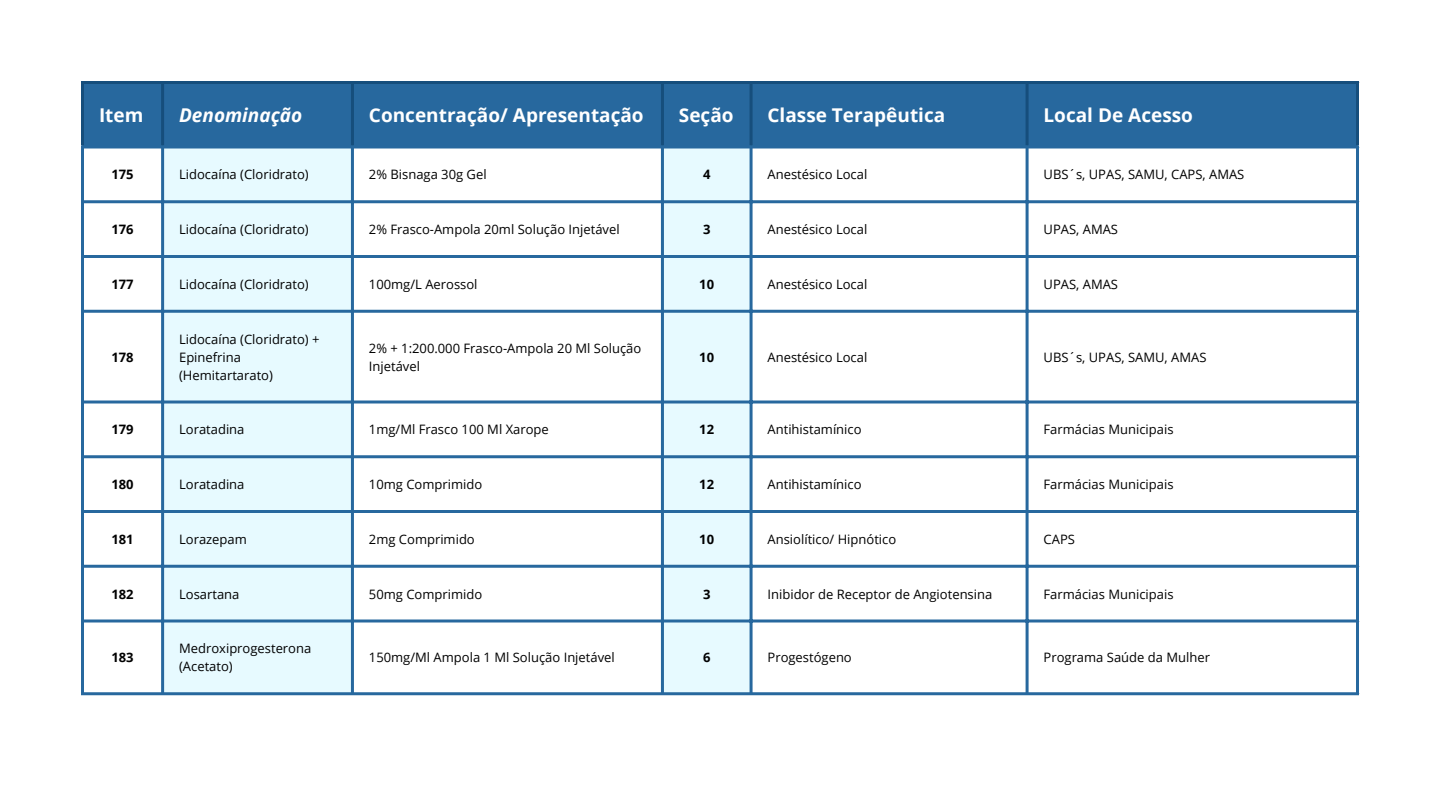
<style>
.page{position:relative;width:1440px;height:810px;background:#fff}
.page>*{position:absolute;margin:0;border:0;box-sizing:border-box;transform-origin:0 0}
.t1{font:700 19px "Open Sans";color:#fff}
.t2{font:italic 700 19px "Open Sans";color:#fff}
.t3{font:13px/18px "Open Sans";color:#000}
.t4{font:700 13px "Open Sans";color:#000}
</style>
<div class="page">
<div style="left:84px;top:84px;width:1272px;height:62px;background:#27689e"></div>
<svg style="left:84px;top:148px;width:77px;height:475px"></svg>
<svg style="left:164px;top:148px;width:586px;height:544px"></svg>
<hr style="left:81px;top:84px;width:3px;height:62px;background:#164e7c">
<hr style="left:161px;top:84px;width:3px;height:62px;background:#164e7c">
<hr style="left:351px;top:84px;width:3px;height:62px;background:#164e7c">
<hr style="left:661px;top:84px;width:3px;height:62px;background:#164e7c">
<hr style="left:750px;top:84px;width:3px;height:62px;background:#164e7c">
<hr style="left:1026px;top:84px;width:3px;height:62px;background:#164e7c">
<hr style="left:1356px;top:84px;width:3px;height:62px;background:#164e7c">
<hr style="left:81px;top:81px;width:1278px;height:3px;background:#164e7c">
<hr style="left:81px;top:148px;width:3px;height:544px;background:#27689e">
<hr style="left:161px;top:148px;width:3px;height:544px;background:#27689e">
<hr style="left:351px;top:148px;width:3px;height:544px;background:#27689e">
<hr style="left:661px;top:148px;width:3px;height:544px;background:#27689e">
<hr style="left:750px;top:148px;width:3px;height:544px;background:#27689e">
<hr style="left:1026px;top:148px;width:3px;height:544px;background:#27689e">
<hr style="left:1356px;top:148px;width:3px;height:544px;background:#27689e">
<hr style="left:81px;top:146px;width:1278px;height:2px;background:#27689e">
<hr style="left:81px;top:200px;width:1278px;height:3px;background:#27689e">
<hr style="left:81px;top:255px;width:1278px;height:3px;background:#27689e">
<hr style="left:81px;top:310px;width:1278px;height:3px;background:#27689e">
<svg style="left:84px;top:400px;width:1272px;height:4px;background:#5a8cb5"></svg>
<hr style="left:81px;top:455px;width:1278px;height:3px;background:#27689e">
<hr style="left:81px;top:510px;width:1278px;height:3px;background:#27689e">
<hr style="left:81px;top:565px;width:1278px;height:3px;background:#27689e">
<hr style="left:81px;top:620px;width:1278px;height:2px;background:#27689e">
<hr style="left:81px;top:692px;width:1278px;height:3px;background:#27689e">
<p class="t1" style="left:99px;top:101px;width:46px">Item</p>
<p class="t2" style="left:179px;top:101px;width:125px">Denominação</p>
<p class="t1" style="left:369px;top:101px;width:276px">Concentração/ Apresentação</p>
<p class="t1" style="left:679px;top:101px;width:56px">Seção</p>
<p class="t1" style="left:768px;top:101px;width:179px">Classe Terapêutica</p>
<p class="t1" style="left:1044px;top:101px;width:151px">Local De Acesso</p>
<p class="t4" style="left:111px;top:165px;width:24px">175</p>
<p class="t3" style="left:179px;top:165px;width:131px">Lidocaína (Cloridrato)</p>
<p class="t3" style="left:369px;top:165px;width:119px">2% Bisnaga 30g Gel</p>
<p class="t4" style="left:703px;top:165px;width:9px">4</p>
<p class="t3" style="left:768px;top:165px;width:101px">Anestésico Local</p>
<p class="t3" style="left:1044px;top:165px;width:202px">UBS´s, UPAS, SAMU, CAPS, AMAS</p>
<p class="t4" style="left:111px;top:220px;width:24px">176</p>
<p class="t3" style="left:179px;top:220px;width:131px">Lidocaína (Cloridrato)</p>
<p class="t3" style="left:369px;top:220px;width:252px">2% Frasco-Ampola 20ml Solução Injetável</p>
<p class="t4" style="left:703px;top:220px;width:9px">3</p>
<p class="t3" style="left:768px;top:220px;width:101px">Anestésico Local</p>
<p class="t3" style="left:1044px;top:220px;width:76px">UPAS, AMAS</p>
<p class="t4" style="left:111px;top:275px;width:24px">177</p>
<p class="t3" style="left:179px;top:275px;width:131px">Lidocaína (Cloridrato)</p>
<p class="t3" style="left:369px;top:275px;width:110px">100mg/L Aerossol</p>
<p class="t4" style="left:699px;top:275px;width:16px">10</p>
<p class="t3" style="left:768px;top:275px;width:101px">Anestésico Local</p>
<p class="t3" style="left:1044px;top:275px;width:76px">UPAS, AMAS</p>
<p class="t4" style="left:111px;top:348px;width:24px">178</p>
<p class="t3" style="left:179px;top:329px;width:142px">Lidocaína (Cloridrato) +<br>Epinefrina (Hemitartarato)</p>
<p class="t3" style="left:369px;top:338px;width:274px">2% + 1:200.000 Frasco-Ampola 20 Ml Solução<br>Injetável</p>
<p class="t4" style="left:699px;top:348px;width:16px">10</p>
<p class="t3" style="left:768px;top:347px;width:101px">Anestésico Local</p>
<p class="t3" style="left:1044px;top:347px;width:164px">UBS´s, UPAS, SAMU, AMAS</p>
<p class="t4" style="left:111px;top:420px;width:24px">179</p>
<p class="t3" style="left:179px;top:420px;width:67px">Loratadina</p>
<p class="t3" style="left:369px;top:420px;width:181px">1mg/Ml Frasco 100 Ml Xarope</p>
<p class="t4" style="left:699px;top:420px;width:16px">12</p>
<p class="t3" style="left:768px;top:420px;width:96px">Antihistamínico</p>
<p class="t3" style="left:1044px;top:420px;width:131px">Farmácias Municipais</p>
<p class="t4" style="left:111px;top:475px;width:24px">180</p>
<p class="t3" style="left:179px;top:475px;width:67px">Loratadina</p>
<p class="t3" style="left:369px;top:475px;width:115px">10mg Comprimido</p>
<p class="t4" style="left:699px;top:475px;width:16px">12</p>
<p class="t3" style="left:768px;top:475px;width:96px">Antihistamínico</p>
<p class="t3" style="left:1044px;top:475px;width:131px">Farmácias Municipais</p>
<p class="t4" style="left:111px;top:530px;width:24px">181</p>
<p class="t3" style="left:179px;top:530px;width:69px">Lorazepam</p>
<p class="t3" style="left:369px;top:530px;width:107px">2mg Comprimido</p>
<p class="t4" style="left:699px;top:530px;width:16px">10</p>
<p class="t3" style="left:768px;top:530px;width:130px">Ansiolítico/ Hipnótico</p>
<p class="t3" style="left:1044px;top:530px;width:33px">CAPS</p>
<p class="t4" style="left:111px;top:585px;width:24px">182</p>
<p class="t3" style="left:179px;top:584px;width:62px">Losartana</p>
<p class="t3" style="left:369px;top:584px;width:115px">50mg Comprimido</p>
<p class="t4" style="left:703px;top:585px;width:9px">3</p>
<p class="t3" style="left:768px;top:584px;width:226px">Inibidor de Receptor de Angiotensina</p>
<p class="t3" style="left:1044px;top:584px;width:131px">Farmácias Municipais</p>
<p class="t4" style="left:111px;top:648px;width:24px">183</p>
<p class="t3" style="left:179px;top:639px;width:134px">Medroxiprogesterona (Acetato)</p>
<p class="t3" style="left:369px;top:648px;width:247px">150mg/Ml Ampola 1 Ml Solução Injetável</p>
<p class="t4" style="left:703px;top:648px;width:9px">6</p>
<p class="t3" style="left:768px;top:648px;width:86px">Progestógeno</p>
<p class="t3" style="left:1044px;top:648px;width:168px">Programa Saúde da Mulher</p>
</div>
